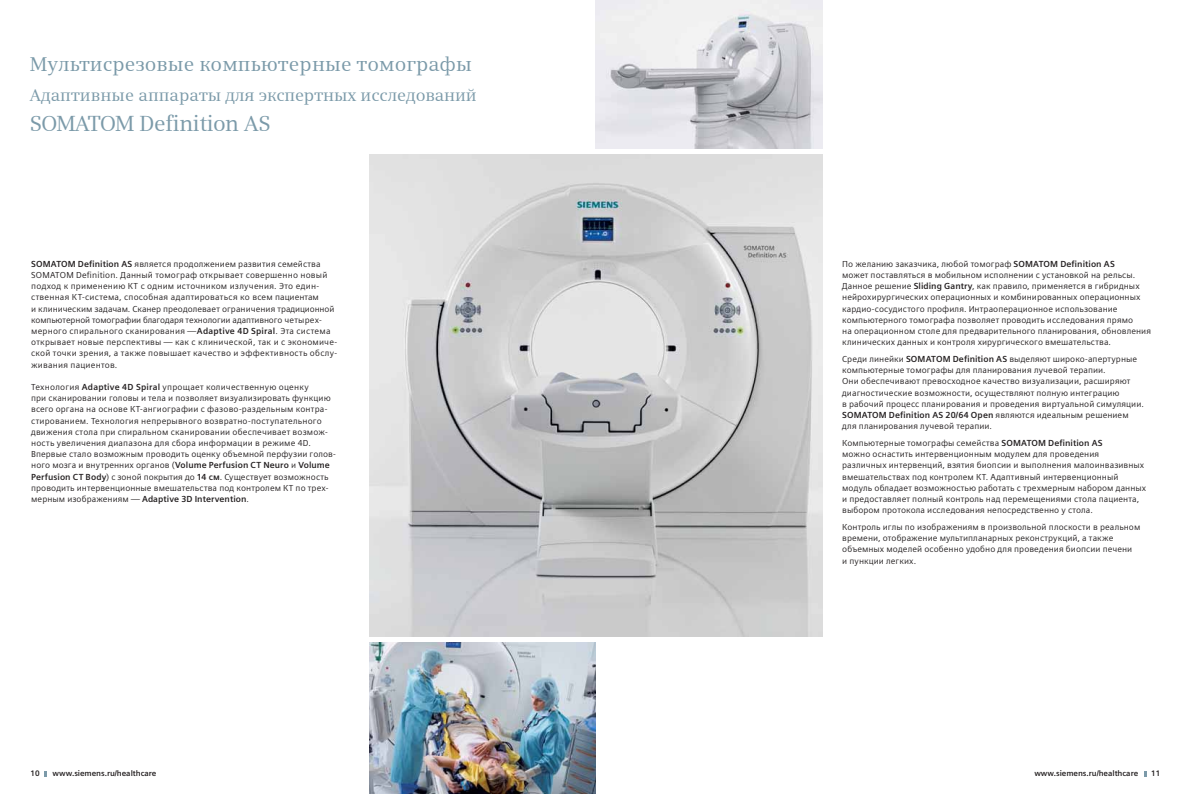
<style>
.page{position:relative;width:1191px;height:794px;background:#fff}
.page>*{position:absolute;margin:0;border:0;box-sizing:border-box;transform-origin:0 0}
.t1{font:22px "Siemens Serif";letter-spacing:-.025em;color:#7b9aa9}
.t2{font:20px "Siemens Serif";letter-spacing:.005em;color:#7b9aa9}
.t3{font:17px "Siemens Serif";letter-spacing:-.005em;color:#7b9aa9}
.t4{font:700 8.8px "Siemens Sans";letter-spacing:.01em;color:#231f20}
.t5{font:8.7px/11.2px "Siemens Sans";letter-spacing:.01em;color:#231f20}
.t6{font:700 8px "Siemens Sans";letter-spacing:-.005em;color:#231f20}
.s1{font-weight:700;font-size:8.8px}
.s2{font-weight:400;font-size:8.7px}
</style>
<div class="page">
<img style="left:369px;top:154px;width:453px;height:482px">
<img style="left:369px;top:642px;width:226px;height:152px">
<img style="left:595px;top:0;width:227px;height:149px">
<svg style="left:44px;top:771px;width:3px;height:5px"></svg>
<h2 class="t2" style="left:30px;top:52px;width:444px">Мультисрезовые компьютерные томографы</h2>
<h3 class="t3" style="left:30px;top:85px;width:448px">Адаптивные аппараты для экспертных исследований</h3>
<h1 class="t1" style="left:30px;top:110px;width:242px">SOMATOM Definition AS</h1>
<p class="t5" style="left:31px;top:258px;width:307px"><span class="s1">SOMATOM Definition AS</span> является продолжением развития семейства SOMATOM Definition. Данный томограф открывает совершенно новый подход к применению КТ с одним источником излучения. Это един‑ ственная КТ-система, способная адаптироваться ко всем пациентам<br>и клиническим задачам. Сканер преодолевает ограничения традиционной компьютерной томографии благодаря технологии адаптивного четырех‑ мерного спирального сканирования —<span class="s1">Adaptive 4D Spiral</span>. Эта система открывает новые перспективы — как с клинической, так и с экономиче‑ ской точки зрения, а также повышает качество и эффективность обслу‑ живания пациентов.</p>
<p class="t5" style="left:31px;top:381px;width:306px">Технология <span class="s1">Adaptive 4D Spiral</span> упрощает количественную оценку<br>при сканировании головы и тела и позволяет визуализировать функцию всего органа на основе КТ-ангиографии с фазово-раздельным контра‑ стированием. Технология непрерывного возвратно-поступательного движения стола при спиральном сканировании обеспечивает возмож‑ ность увеличения диапазона для сбора информации в режиме 4D.<br>Впервые стало возможным проводить оценку объемной перфузии голов‑ ного мозга и внутренних органов (<span class="s1">Volume Perfusion CT Neuro</span> и <span class="s1">Volume Perfusion CT Body</span>) с зоной покрытия до <span class="s1">14 см</span>. Существует возможность проводить интервенционные вмешательства под контролем КТ по трех‑</p>
<p class="t4" style="left:31px;top:494px;width:219px"><span class="s2">мерным изображениям —</span> Adaptive 3D Intervention<span class="s2">.</span></p>
<p class="t5" style="left:842px;top:258px;width:310px">По желанию заказчика, любой томограф <span class="s1">SOMATOM Definition AS<br></span>может поставляться в мобильном исполнении с установкой на рельсы.<br>Данное решение <span class="s1">Sliding Gantry</span>, как правило, применяется в гибридных нейрохирургических операционных и комбинированных операционных кардио-сосудистого профиля. Интраоперационное использование компьютерного томографа позволяет проводить исследования прямо<br>на операционном столе для предварительного планирования, обновления клинических данных и контроля хирургического вмешательства.</p>
<p class="t5" style="left:842px;top:353px;width:303px">Среди линейки <span class="s1">SOMATOM Definition AS</span> выделяют широко-апертурные компьютерные томографы для планирования лучевой терапии.<br>Они обеспечивают превосходное качество визуализации, расширяют диагностические возможности, осуществляют полную интеграцию<br>в рабочий процесс планирования и проведения виртуальной симуляции.</p>
<p class="t4" style="left:842px;top:410px;width:288px">SOMATOM Definition AS 20/64 Open <span class="s2">являются идеальным решением</span></p>
<p class="t5" style="left:842px;top:418px;width:262px;line-height:16.8px">для планирования лучевой терапии.<br>Компьютерные томографы семейства <span class="s1">SOMATOM Definition AS</span></p>
<p class="t5" style="left:842px;top:448px;width:305px">можно оснастить интервенционным модулем для проведения<br>различных интервенций, взятия биопсии и выполнения малоинвазивных вмешательствах под контролем КТ. Адаптивный интервенционный модуль обладает возможностью работать с трехмерным набором данных и предоставляет полный контроль над перемещениями стола пациента, выбором протокола исследования непосредственно у стола.</p>
<p class="t5" style="left:842px;top:521px;width:300px">Контроль иглы по изображениям в произвольной плоскости в реальном времени, отображение мультипланарных реконструкций, а также объемных моделей особенно удобно для проведения биопсии печени<br>и пункции легких.</p>
<p class="t6" style="left:30px;top:769px;width:11px">10</p>
<p class="t6" style="left:53px;top:769px;width:105px">www.siemens.ru/healthcare</p>
<p class="t6" style="left:1034px;top:769px;width:105px">www.siemens.ru/healthcare</p>
<p class="t6" style="left:1151px;top:769px;width:11px">11</p>
</div>
